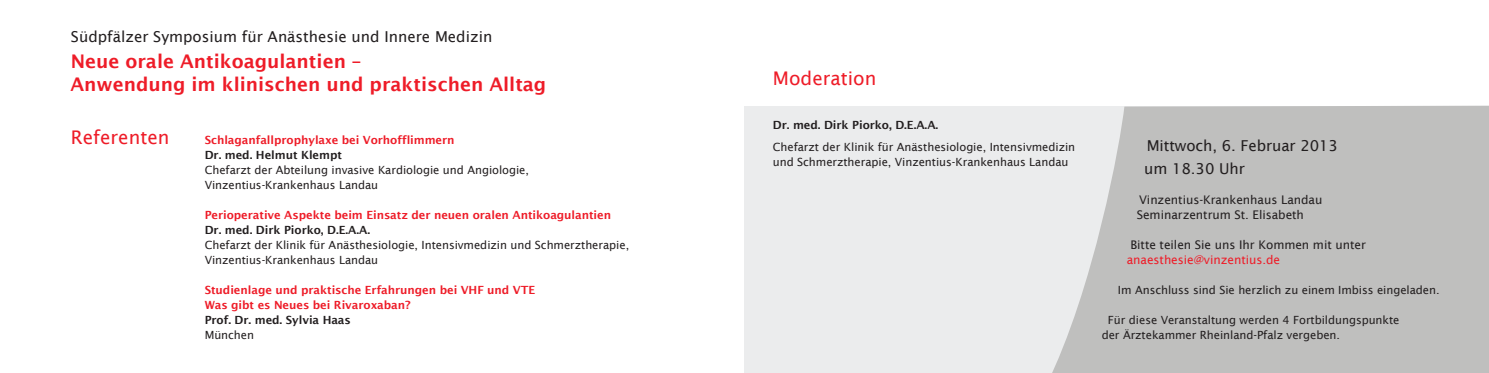
<style>
.page{position:relative;width:1489px;height:373px;background:#fff}
.page>*{position:absolute;margin:0;border:0;box-sizing:border-box;transform-origin:0 0}
.t1{font:600 18.75px/22.5px "Lucida Sans";color:#ee1c28}
.t2{font:18.75px "Lucida Sans";color:#ee1c28}
.t3{font:15px/22.5px "Lucida Sans";color:#231f20}
.t4{font:11.88px/15px "Lucida Sans";letter-spacing:-.005em;color:#231f20}
.t5{font:11.88px "Lucida Sans";letter-spacing:-.005em;color:#ee1c28}
.t6{font:11.25px/15px "Lucida Sans";letter-spacing:-.005em;color:#231f20}
.t7{font:600 11.25px/15px "Lucida Sans";letter-spacing:-.005em;color:#ee1c28}
.t8{font:600 11.25px "Lucida Sans";letter-spacing:-.005em;color:#231f20}
</style>
<div class="page">
<div style="left:744px;top:106px;width:744px;height:266px;background:#ebeced"></div>
<svg style="left:1052px;top:105px;width:436px;height:267px;background:#c3c3c2"></svg>
<h2 class="t3" style="left:71px;top:25px;width:423px">Südpfälzer Symposium für Anästhesie und Innere Medizin</h2>
<h1 class="t1" style="left:70px;top:50px;width:477px">Neue orale Antikoagulantien –<br>Anwendung im klinischen und praktischen Alltag</h1>
<h1 class="t2" style="left:71px;top:126px;width:100px">Referenten</h1>
<p class="t7" style="left:205px;top:132px;width:251px">Schlaganfallprophylaxe bei Vorhofflimmern</p>
<p class="t8" style="left:205px;top:148px;width:139px">Dr. med. Helmut Klempt</p>
<p class="t6" style="left:205px;top:162px;width:326px">Chefarzt der Abteilung invasive Kardiologie und Angiologie,<br>Vinzentius-Krankenhaus Landau</p>
<p class="t7" style="left:205px;top:207px;width:408px">Perioperative Aspekte beim Einsatz der neuen oralen Antikoagulantien</p>
<p class="t8" style="left:205px;top:223px;width:167px">Dr. med. Dirk Piorko, D.E.A.A.</p>
<p class="t6" style="left:205px;top:237px;width:426px">Chefarzt der Klinik für Anästhesiologie, Intensivmedizin und Schmerztherapie,<br>Vinzentius-Krankenhaus Landau</p>
<p class="t7" style="left:205px;top:282px;width:332px">Studienlage und praktische Erfahrungen bei VHF und VTE<br>Was gibt es Neues bei Rivaroxaban?</p>
<p class="t8" style="left:205px;top:313px;width:148px">Prof. Dr. med. Sylvia Haas</p>
<p class="t6" style="left:205px;top:327px;width:51px">München</p>
<h1 class="t2" style="left:772px;top:68px;width:105px">Moderation</h1>
<p class="t8" style="left:772px;top:118px;width:167px">Dr. med. Dirk Piorko, D.E.A.A.</p>
<p class="t6" style="left:772px;top:140px;width:304px">Chefarzt der Klinik für Anästhesiologie, Intensivmedizin und Schmerztherapie, Vinzentius-Krankenhaus Landau</p>
<h2 class="t3" style="left:1144px;top:134px;width:195px">Mittwoch, 6. Februar 2013 um 18.30 Uhr</h2>
<p class="t4" style="left:1136px;top:192px;width:187px">Vinzentius-Krankenhaus Landau<br>Seminarzentrum St. Elisabeth</p>
<p class="t4" style="left:1130px;top:237px;width:237px">Bitte teilen Sie uns Ihr Kommen mit unter</p>
<p class="t5" style="left:1126px;top:253px;width:155px">anaesthesie@vinzentius.de</p>
<p class="t6" style="left:1117px;top:282px;width:323px">Im Anschluss sind Sie herzlich zu einem Imbiss eingeladen.</p>
<p class="t6" style="left:1101px;top:312px;width:299px;text-indent:6px">Für diese Veranstaltung werden 4 Fortbildungspunkte der Ärztekammer Rheinland-Pfalz vergeben.</p>
</div>
